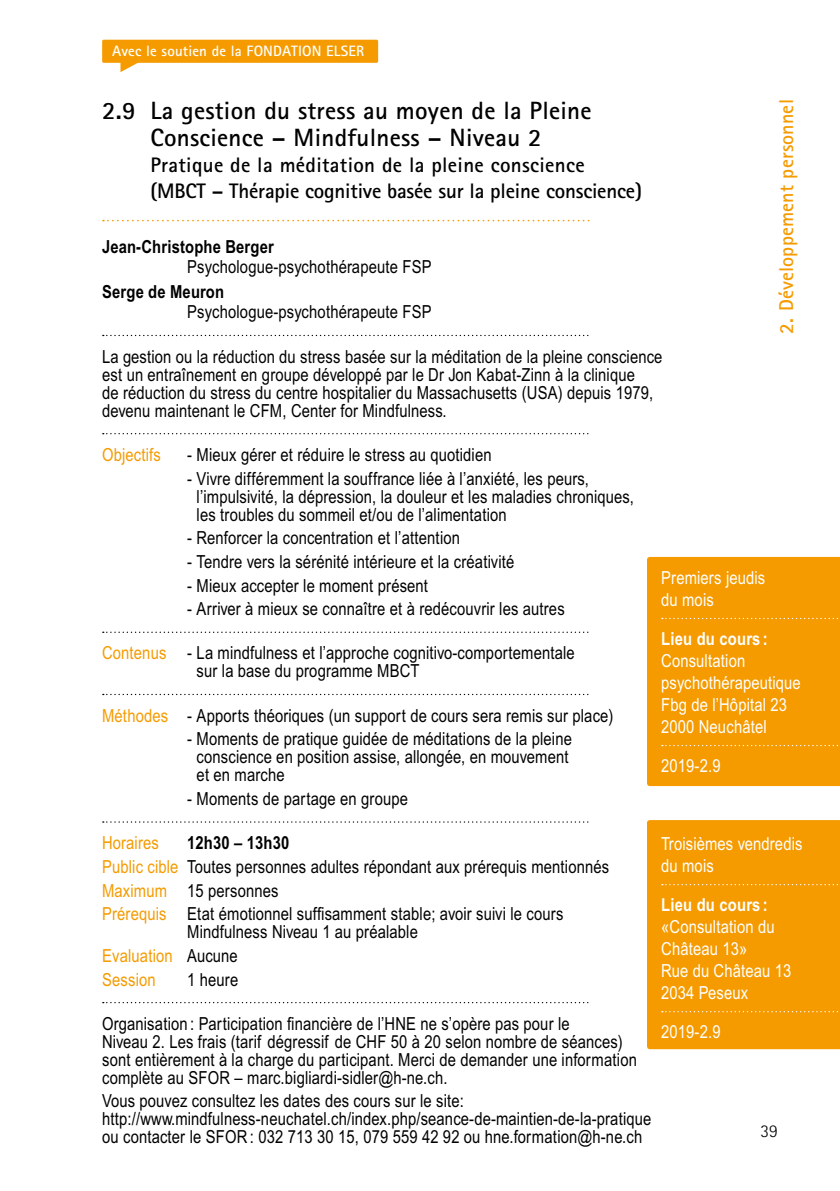
<style>
.page{position:relative;width:840px;height:1191px;background:#fff}
.page>*{position:absolute;margin:0;border:0;box-sizing:border-box;transform-origin:0 0}
.t1{font:700 25px/27px "Rotis Sans Serif";letter-spacing:.01em;color:#000;text-align:center}
.t2{font:700 21px/26px "Rotis Sans Serif";letter-spacing:-.01em;color:#000}
.t3{font:700 20px "Rotis Sans Serif";letter-spacing:.01em;color:#f59b00}
.t4{font:18px/18px "Arial Narrow";letter-spacing:.01em;color:#000}
.t5{font:18px/22px "Arial Narrow";letter-spacing:.01em;color:#fff}
.t6{font:700 18px "Arial Narrow";letter-spacing:.01em;color:#000}
.t7{font:700 18px "Arial Narrow";letter-spacing:.01em;color:#fff}
.t8{font:18px "Arial Narrow";letter-spacing:.01em;color:#f59b00}
.t9{font:300 18px "Rotis Sans Serif";color:#000}
.t10{font:700 15px "Rotis Sans Serif";letter-spacing:.01em;color:#fff}
.s1{color:#f59b00}
.s2{font-weight:700}
</style>
<div class="page">
<svg style="left:103px;top:220px;width:487px;height:1px"></svg>
<svg style="left:103px;top:335px;width:486px;height:1px"></svg>
<svg style="left:103px;top:433px;width:486px;height:1px"></svg>
<svg style="left:103px;top:631px;width:486px;height:2px"></svg>
<svg style="left:103px;top:694px;width:486px;height:1px"></svg>
<svg style="left:103px;top:821px;width:486px;height:1px"></svg>
<svg style="left:103px;top:1002px;width:486px;height:1px"></svg>
<div style="left:647px;top:820px;width:192px;height:229px;background:#f59b00"></div>
<div style="left:647px;top:557px;width:192px;height:229px;background:#f59b00"></div>
<svg style="left:661px;top:618px;width:179px;height:1px"></svg>
<svg style="left:661px;top:745px;width:179px;height:1px"></svg>
<svg style="left:661px;top:884px;width:179px;height:1px"></svg>
<svg style="left:661px;top:1011px;width:179px;height:1px"></svg>
<svg style="left:120px;top:63px;width:18px;height:9px"></svg>
<div style="left:102px;top:40px;width:276px;height:23px;background:#f59b00;border-radius:2px"></div>
<p class="t10" style="left:112px;top:42px;width:253px">Avec le soutien de la FONDATION ELSER</p>
<p class="t3" style="left:773px;top:333px;width:236px;rotate:-90deg">2. Développement personnel</p>
<h1 class="t1" style="left:102px;top:97px;width:490px">2.9 La gestion du stress au moyen de la Pleine<br>Conscience – Mindfulness – Niveau 2</h1>
<p class="t2" style="left:150px;top:151px;width:493px">Pratique de la méditation de la pleine conscience (MBCT – Thérapie cognitive basée sur la pleine conscience)</p>
<p class="t6" style="left:102px;top:236px;width:173px">Jean-Christophe Berger</p>
<p class="t4" style="left:187px;top:257px;width:246px">Psychologue-psychothérapeute FSP</p>
<p class="t6" style="left:102px;top:281px;width:124px">Serge de Meuron</p>
<p class="t4" style="left:187px;top:303px;width:246px">Psychologue-psychothérapeute FSP</p>
<p class="t4" style="left:102px;top:347px;width:561px">La gestion ou la réduction du stress basée sur la méditation de la pleine conscience est un entraînement en groupe développé par le Dr Jon Kabat-Zinn à la clinique<br>de réduction du stress du centre hospitalier du Massachusetts (USA) depuis 1979, devenu maintenant le CFM, Center for Mindfulness.</p>
<p class="t8" style="left:102px;top:444px;width:60px">Objectifs</p>
<p class="t4" style="left:187px;top:445px;width:305px">- Mieux gérer et réduire le stress au quotidien</p>
<p class="t4" style="left:196px;top:469px;width:438px;text-indent:-9px">- Vivre différemment la souffrance liée à l’anxiété, les peurs, l’impulsivité, la dépression, la douleur et les maladies chroniques, les troubles du sommeil et/ou de l’alimentation</p>
<p class="t4" style="left:187px;top:528px;width:274px">- Renforcer la concentration et l’attention</p>
<p class="t4" style="left:187px;top:552px;width:328px">- Tendre vers la sérénité intérieure et la créativité</p>
<p class="t4" style="left:187px;top:576px;width:242px">- Mieux accepter le moment présent</p>
<p class="t4" style="left:187px;top:599px;width:379px">- Arriver à mieux se connaître et à redécouvrir les autres</p>
<p class="t4" style="left:196px;top:644px;width:379px;text-indent:-94px"><span class="s1">Contenus</span> - La mindfulness et l’approche cognitivo-comportementale sur la base du programme MBCT</p>
<p class="t4" style="left:102px;top:706px;width:512px"><span class="s1">Méthodes</span> - Apports théoriques (un support de cours sera remis sur place)</p>
<p class="t4" style="left:196px;top:729px;width:376px;text-indent:-9px">- Moments de pratique guidée de méditations de la pleine conscience en position assise, allongée, en mouvement et en marche</p>
<p class="t4" style="left:187px;top:789px;width:222px">- Moments de partage en groupe</p>
<p class="t8" style="left:102px;top:832px;width:58px">Horaires</p>
<p class="t5" style="left:660px;top:566px;width:105px">Premiers jeudis du mois</p>
<p class="t7" style="left:660px;top:627px;width:108px">Lieu du cours :</p>
<p class="t5" style="left:660px;top:649px;width:141px">Consultation psychothérapeutique<br>Fbg de l’Hôpital 23<br>2000 Neuchâtel</p>
<p class="t5" style="left:660px;top:754px;width:61px">2019-2.9</p>
<p class="t4" style="left:102px;top:831px;width:508px;line-height:23.6px;text-indent:85px"><span class="s2">12h30 – 13h30<br></span><span class="s1">Public cible</span> Toutes personnes adultes répondant aux prérequis mentionnés <span class="s1">Maximum</span> 15 personnes<br><span class="s1">Prérequis</span> Etat émotionnel suffisamment stable; avoir suivi le cours</p>
<p class="t4" style="left:102px;top:920px;width:317px;line-height:23.6px;text-indent:85px">Mindfulness Niveau 1 au préalable<br><span class="s1">Evaluation</span> Aucune<br><span class="s1">Session</span></p>
<p class="t5" style="left:660px;top:832px;width:143px">Troisièmes vendredis du mois</p>
<p class="t7" style="left:660px;top:893px;width:108px">Lieu du cours :</p>
<p class="t5" style="left:660px;top:915px;width:131px">«Consultation du<br>Château 13»<br>Rue du Château 13<br>2034 Peseux</p>
<p class="t5" style="left:660px;top:1020px;width:61px">2019-2.9</p>
<p class="t4" style="left:187px;top:970px;width:52px">1 heure</p>
<p class="t4" style="left:102px;top:1014px;width:536px">Organisation : Participation financière de l’HNE ne s’opère pas pour le<br>Niveau 2. Les frais (tarif dégressif de CHF 50 à 20 selon nombre de séances) sont entièrement à la charge du participant. Merci de demander une information complète au SFOR – marc.bigliardi-sidler@h-ne.ch.</p>
<p class="t4" style="left:102px;top:1092px;width:550px">Vous pouvez consultez les dates des cours sur le site: http://www.mindfulness-neuchatel.ch/index.php/seance-de-maintien-de-la-pratique ou contacter le SFOR: 032 713 30 15, 079 559 42 92 ou hne.formation@h-ne.ch</p>
<p class="t9" style="left:760px;top:1120px;width:19px">39</p>
</div>
